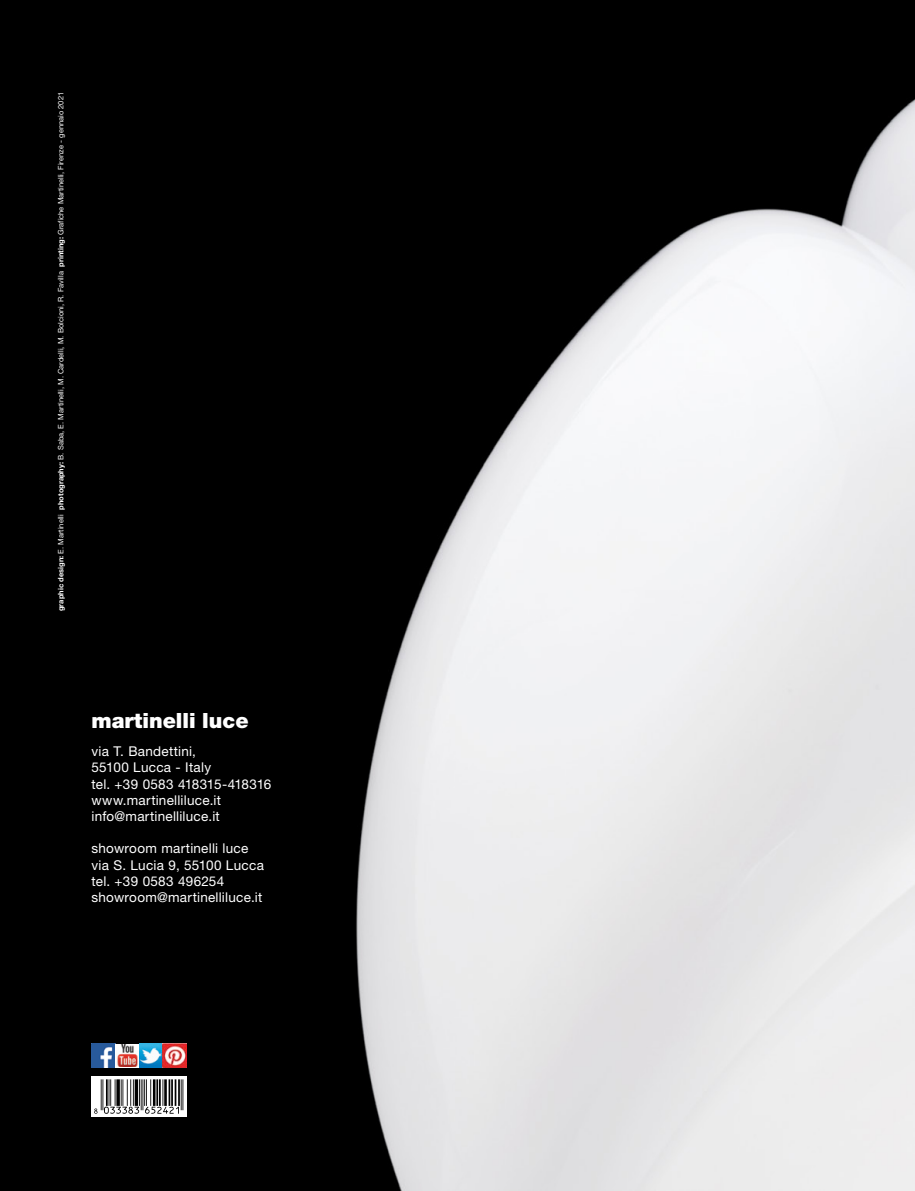
<style>
.page{position:relative;width:915px;height:1191px;background:#fff}
.page>*{position:absolute;margin:0;border:0;box-sizing:border-box;transform-origin:0 0}
.t1{font:66.9px "UPC Height C";color:#000}
.t2{font:900 21px "Helvetica Neue LT Std";color:#fff}
.t3{font:13.5px/16.2px "Helvetica Neue LT Std";letter-spacing:.02em;color:#fff}
.t4{font:7.5px "Helvetica Neue LT Std";color:#fff}
.s1{font-weight:700}
</style>
<div class="page">
<img style="left:0;top:0;width:914px;height:1191px">
<img style="left:91px;top:1043px;width:96px;height:24px">
<svg style="left:115px;top:1043px;width:24px;height:24px"></svg>
<div style="left:91px;top:1076px;width:96px;height:40px;background:#fff"></div>
<p class="t4" style="left:56px;top:611px;width:520px;rotate:-90deg"><span class="s1">graphic design:</span> E. Martinelli <span class="s1">photography:</span> B. Saba, E. Martinelli, M. Cardelli, M. Bolcioni, R. Favilla <span class="s1">printing:</span> Grafiche Martinelli, Firenze - gennaio 2021</p>
<h2 class="t2" style="left:91px;top:708px;width:158px">martinelli luce</h2>
<p class="t3" style="left:91px;top:743px;width:181px">via T. Bandettini,<br>55100 Lucca - Italy<br>tel. +39 0583 418315-418316 www.martinelliluce.it info@martinelliluce.it</p>
<p class="t3" style="left:91px;top:840px;width:174px">showroom martinelli luce via S. Lucia 9, 55100 Lucca tel. +39 0583 496254 showroom@martinelliluce.it</p>
<h1 class="t1" style="left:91px;top:1046px;width:93px">}&lt;!n$ns$=gfcecb&lt;</h1>
</div>
